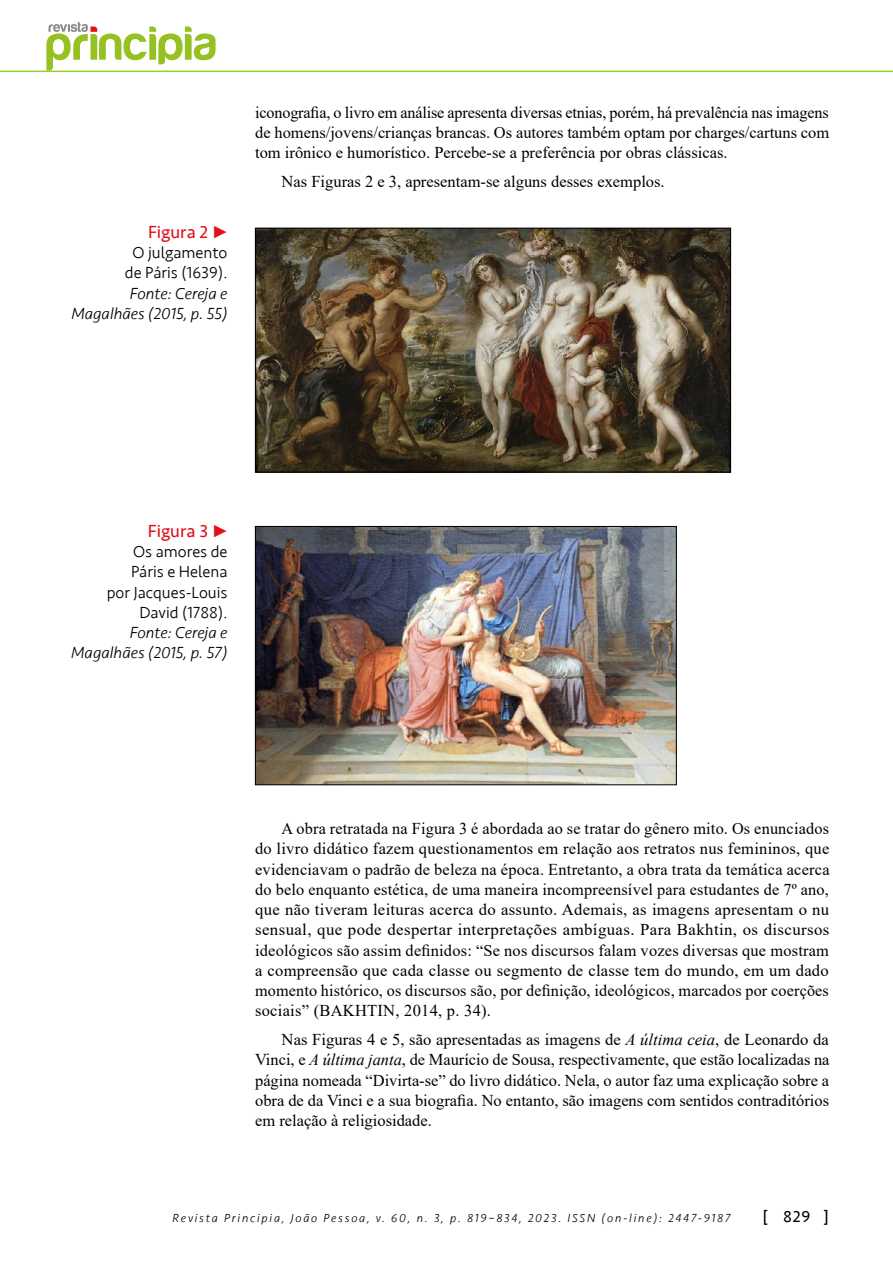
<style>
.page{position:relative;width:893px;height:1263px;background:#fff}
.page>*{position:absolute;margin:0;border:0;box-sizing:border-box;transform-origin:0 0}
.t1{font:18px "Seravek";color:#e2101a}
.t2{font:16.5px/20.2px "Times New Roman";color:#000;text-align:justify}
.t3{font:300 16.5px/20.2px "Seravek";color:#000;text-align:center}
.t4{font:italic 300 16.5px/20.2px "Seravek";color:#000;text-align:right}
.t5{font:16.5px "Seravek";color:#000}
.t6{font:italic 300 12px "Seravek";letter-spacing:.15em;color:#000}
.s1{font-style:italic}
</style>
<div class="page">
<hr style="left:0;top:71px;width:893px;height:1px;background:#9c3">
<img style="left:257px;top:230px;width:472px;height:240px">
<div style="left:255px;top:228px;width:476px;height:244px;border:1px solid #000"></div>
<img style="left:257px;top:528px;width:418px;height:255px">
<div style="left:255px;top:526px;width:422px;height:259px;border:1px solid #000"></div>
<svg style="left:46px;top:22px;width:170px;height:49px"></svg>
<p class="t1" style="left:148px;top:218px;width:81px">Figura 2 •</p>
<p class="t3" style="left:125px;top:243px;width:104px">O julgamento de Páris (1639).</p>
<p class="t4" style="left:71px;top:283px;width:158px">Fonte: Cereja e<br>Magalhães (2015, p. 55)</p>
<p class="t2" style="left:255px;top:102px;width:576px">iconografia, o livro em análise apresenta diversas etnias, porém, há prevalência nas imagens de homens/jovens/crianças brancas. Os autores também optam por charges/cartuns com tom irônico e humorístico. Percebe-se a preferência por obras clássicas.</p>
<p class="t2" style="left:282px;top:171px;width:385px">Nas Figuras 2 e 3, apresentam-se alguns desses exemplos.</p>
<p class="t1" style="left:148px;top:517px;width:81px">Figura 3 •</p>
<p class="t3" style="left:107px;top:542px;width:122px;text-align:right">Os amores de<br>Páris e Helena por Jacques-Louis<br>David (1788).</p>
<p class="t4" style="left:71px;top:623px;width:158px">Fonte: Cereja e<br>Magalhães (2015, p. 57)</p>
<p class="t2" style="left:255px;top:818px;width:576px;text-indent:26px">A obra retratada na Figura 3 é abordada ao se tratar do gênero mito. Os enunciados do livro didático fazem questionamentos em relação aos retratos nus femininos, que evidenciavam o padrão de beleza na época. Entretanto, a obra trata da temática acerca do belo enquanto estética, de uma maneira incompreensível para estudantes de 7º ano, que não tiveram leituras acerca do assunto. Ademais, as imagens apresentam o nu sensual, que pode despertar interpretações ambíguas. Para Bakhtin, os discursos ideológicos são assim definidos: “Se nos discursos falam vozes diversas que mostram a compreensão que cada classe ou segmento de classe tem do mundo, em um dado momento histórico, os discursos são, por definição, ideológicos, marcados por coerções sociais” (BAKHTIN, 2014, p. 34).</p>
<p class="t2" style="left:255px;top:1029px;width:576px;text-indent:26px">Nas Figuras 4 e 5, são apresentadas as imagens de <span class="s1">A última ceia</span>, de Leonardo da Vinci, e <span class="s1">A última janta</span>, de Maurício de Sousa, respectivamente, que estão localizadas na página nomeada “Divirta-se” do livro didático. Nela, o autor faz uma explicação sobre a obra de da Vinci e a sua biografia. No entanto, são imagens com sentidos contraditórios em relação à religiosidade.</p>
<p class="t6" style="left:173px;top:1211px;width:559px">Revista Principia, João Pessoa, v. 60, n. 3, p. 819–834, 2023. ISSN (on-line): 2447-9187</p>
<p class="t5" style="left:763px;top:1204px;width:68px">[ 829 ]</p>
</div>
